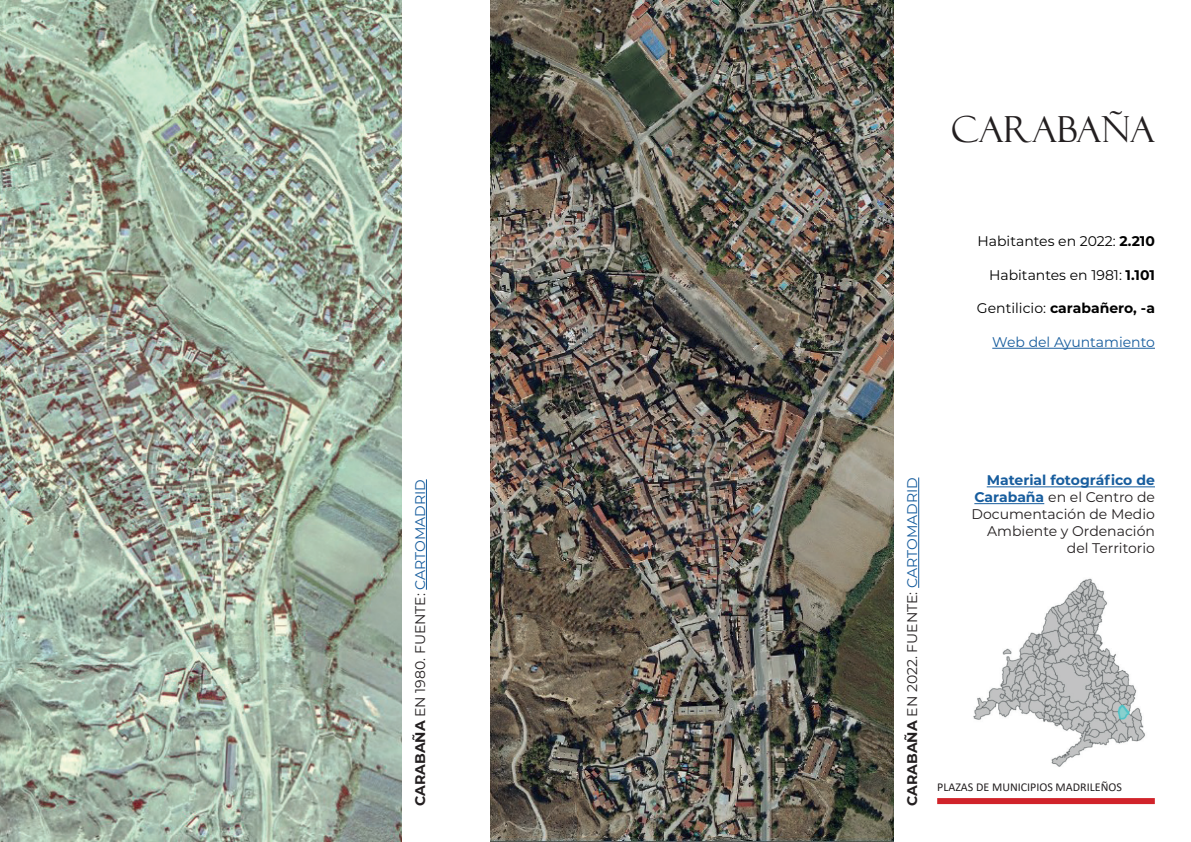
<style>
.page{position:relative;width:1191px;height:842px;background:#fff}
.page>*{position:absolute;margin:0;border:0;box-sizing:border-box;transform-origin:0 0}
.t1{font:36px "Felix Titling";color:#231f20}
.t2{font:14px/16.8px "Montserrat";color:#231f20;text-align:right}
.t3{font:14px "Montserrat";color:#000}
.t4{font:700 14px "Montserrat";color:#000}
.t5{font:14px "Montserrat";color:#175d9e}
.t6{font:12px "Calibri";color:#231f20}
.s1{font-weight:700}
.s2{font-weight:400}
.s3{color:#175d9e}
.s4{font-weight:700;color:#175d9e}
</style>
<div class="page">
<div style="left:937px;top:798px;width:217px;height:6px;background:#d1232a"></div>
<img style="left:0;top:0;width:402px;height:842px">
<img style="left:490px;top:0;width:403px;height:842px">
<img style="left:973px;top:578px;width:172px;height:189px">
<hr style="left:992px;top:348px;width:163px;height:1px;background:#175d9e">
<hr style="left:986px;top:486px;width:169px;height:1px;background:#175d9e">
<hr style="left:974px;top:503px;width:70px;height:1px;background:#175d9e">
<hr style="left:426px;top:479px;width:1px;height:111px;background:#175d9e">
<hr style="left:918px;top:477px;width:1px;height:111px;background:#175d9e">
<p class="t1" style="left:951px;top:108px;width:205px">CARABAÑA</p>
<p class="t3" style="left:977px;top:231px;width:179px">Habitantes en 2022: <span class="s1">2.210</span></p>
<p class="t3" style="left:989px;top:265px;width:167px">Habitantes en 1981: <span class="s1">1.101</span></p>
<p class="t4" style="left:977px;top:298px;width:179px"><span class="s2">Gentilicio:</span> carabañero, -a</p>
<p class="t5" style="left:992px;top:332px;width:164px">Web del Ayuntamiento</p>
<p class="t2" style="left:411px;top:806px;width:328px;rotate:-90deg"><span class="s1">CARABAÑA</span> EN 1980. FUENTE: <span class="s3">CARTOMADRID</span></p>
<p class="t2" style="left:903px;top:806px;width:330px;rotate:-90deg"><span class="s1">CARABAÑA</span> EN 2022. FUENTE: <span class="s3">CARTOMADRID</span></p>
<p class="t2" style="left:971px;top:472px;width:185px"><span class="s4">Material fotográfico de<br>Carabaña</span> en el Centro de<br>Documentación de Medio<br>Ambiente y Ordenación del Territorio</p>
<p class="t6" style="left:937px;top:778px;width:186px">PLAZAS DE MUNICIPIOS MADRILEÑOS</p>
</div>
